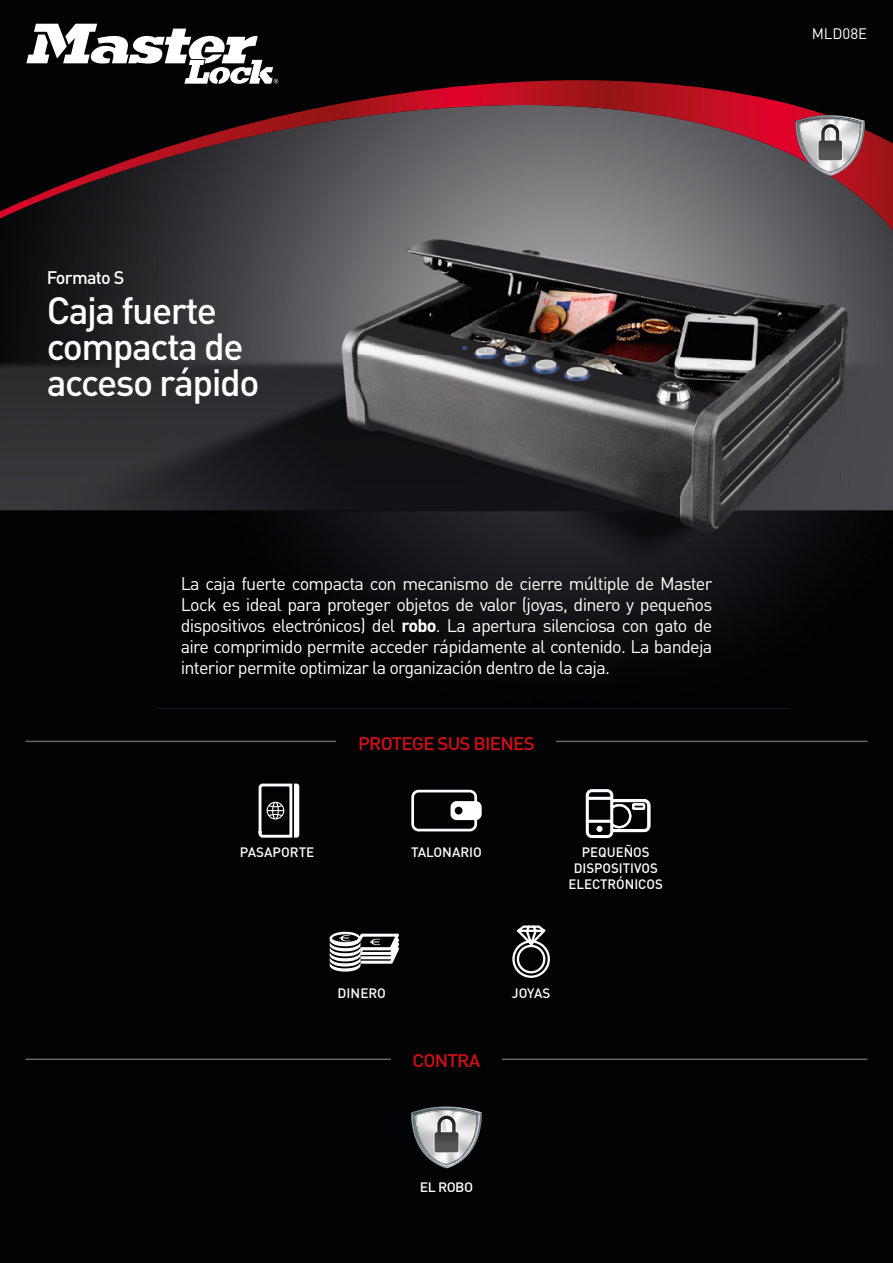
<style>
.page{position:relative;width:893px;height:1263px;background:#010203}
.page>*{position:absolute;margin:0;border:0;box-sizing:border-box;transform-origin:0 0}
.t1{font:500 37.5px/36px "DIN";letter-spacing:-.04em;color:#fff}
.t2{font:18px/21px "DIN";letter-spacing:-.04em;color:#fff;text-align:justify}
.t3{font:500 18px "DIN";letter-spacing:-.04em;color:#d40f14;scale:1.04 1}
.t4{font:500 18px "DIN";letter-spacing:-.04em;color:#fff}
.t5{font:15px "DIN";color:#fff}
.t6{font:500 13.5px/16.2px "DIN";color:#fff;text-align:center}
.t7{font:500 13.5px "DIN";color:#fff;scale:1.04 1}
.s1{font-weight:700}
</style>
<div class="page">
<img style="left:157px;top:708px;width:632px;height:1px">
<img style="left:158px;top:228px;width:630px;height:424px">
<img style="left:788px;top:228px;width:52px;height:360px">
<img style="left:0;top:228px;width:158px;height:283px">
<img style="left:840px;top:228px;width:53px;height:283px">
<hr style="left:26px;top:1058px;width:841px;height:2px;background:#686468">
<hr style="left:26px;top:741px;width:841px;height:1px;background:#686468">
<div style="left:391px;top:1046px;width:111px;height:26px;background:#010203"></div>
<div style="left:337px;top:732px;width:219px;height:21px;background:#010203"></div>
<svg style="left:258px;top:783px;width:41px;height:55px"></svg>
<svg style="left:411px;top:790px;width:71px;height:41px"></svg>
<svg style="left:586px;top:789px;width:64px;height:49px"></svg>
<div style="left:632px;top:803px;width:13px;height:7px;border:2px solid #fff"></div>
<svg style="left:330px;top:932px;width:69px;height:39px"></svg>
<svg style="left:512px;top:925px;width:38px;height:53px"></svg>
<svg style="left:411px;top:1106px;width:71px;height:62px"></svg>
<svg style="left:0;top:23px;width:893px;height:205px"></svg>
<svg style="left:0;top:80px;width:867px;height:138px"></svg>
<svg style="left:26px;top:24px;width:252px;height:60px"></svg>
<svg style="left:795px;top:115px;width:70px;height:61px;background:#a3898d"></svg>
<p class="t4" style="left:47px;top:266px;width:79px">Formato S</p>
<h1 class="t1" style="left:47px;top:291px;width:214px">Caja fuerte compacta de acceso rápido</h1>
<p class="t2" style="left:181px;top:573px;width:533px">La caja fuerte compacta con mecanismo de cierre múltiple de Master Lock es ideal para proteger objetos de valor (joyas, dinero y pequeños dispositivos electrónicos) del <span class="s1">robo</span>. La apertura silenciosa con gato de aire comprimido permite acceder rápidamente al contenido. La bandeja interior permite optimizar la organización dentro de la caja.</p>
<p class="t3" style="left:358px;top:731px;width:171px">PROTEGE SUS BIENES</p>
<p class="t6" style="left:240px;top:844px;width:76px">PASAPORTE</p>
<p class="t6" style="left:411px;top:844px;width:72px">TALONARIO</p>
<p class="t6" style="left:569px;top:844px;width:96px">PEQUEÑOS<br>DISPOSITIVOS<br>ELECTRÓNICOS</p>
<p class="t6" style="left:338px;top:985px;width:50px">DINERO</p>
<p class="t6" style="left:512px;top:985px;width:40px">JOYAS</p>
<p class="t3" style="left:412px;top:1049px;width:67px">CONTRA</p>
<p class="t7" style="left:420px;top:1178px;width:53px">EL ROBO</p>
<p class="t5" style="left:812px;top:24px;width:57px">MLD08E</p>
</div>
